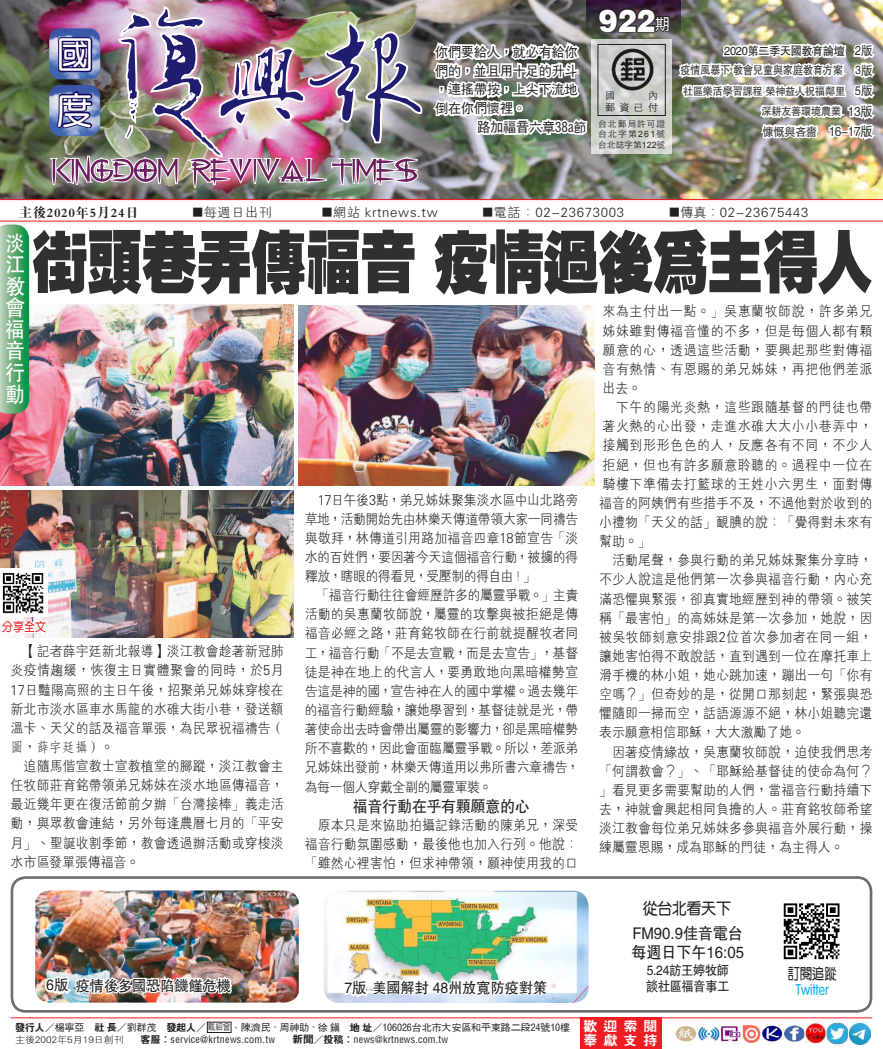
<style>
.page{position:relative;width:883px;height:1049px;background:#fff}
.page>*{position:absolute;margin:0;border:0;box-sizing:border-box;transform-origin:0 0}
.t1{font:67.5px "FZCCHB B51 0";color:#312f30;scale:.81 1}
.t2{font:37.62px/55.4px "DF Yuan Std W5";color:#fff}
.t3{font:31.25px "FZCCHB B51 0";color:#fff;scale:.9 1}
.t4{font:21.62px/21.6px "FZHTB B51 0";color:#fff;text-align:justify;scale:.91 1}
.t5{font:16.25px/19.1px "FZHTB B51 0";color:#231f20;scale:.93 1}
.t6{font:16.25px "FZHTB B51 0";color:#231f20;scale:.91 1}
.t7{font:16.25px "FZY3 B B51 0";color:#231f20;scale:.91 1}
.t8{font:15.25px "FZY3 B B51 0";color:#00aeef;scale:.79 1}
.t9{font:15.25px "FZY3 B B51 0";color:#231f20;scale:.79 1}
.t10{font:15px "FZHTB B51 0";color:#231f20;scale:.95 1}
.t11{font:14.12px/19.1px "FZXH1 B B51 0";letter-spacing:.01em;color:#231f20;text-align:justify;scale:.91 1}
.t12{font:14.12px/19.1px "FZXH1 B B51 0";letter-spacing:-.015em;color:#231f20;scale:.91 1}
.t13{font:14.12px "FZFSB B51 0";color:#231f20;scale:.91 1}
.t14{font:13.75px/18.8px "FZPHB B51 0";color:#231f20;text-align:justify;scale:.94 1}
.t15{font:13.75px/14.4px "FZH4 B B51 0";letter-spacing:.445em;color:#fff}
.t16{font:13.5px "FZHTB B51 0";letter-spacing:-.02em;color:#231f20;scale:.9 1}
.t17{font:13.25px "FZXH1 B B51 0";letter-spacing:.05em;color:#231f20}
.t18{font:13.25px "FZDBSB B51 0";letter-spacing:.05em;color:#231f20}
.t19{font:13px "FZHTB B51 0";color:#312f30;scale:.92 1}
.t20{font:12.12px "FZY3 B B51 0";color:#ee1d23;scale:.91 1}
.t21{font:11.88px "FZHTB B51 0";letter-spacing:-.02em;color:#231f20;scale:.93 1}
.t22{font:11.5px "FZHTB B51 0";color:#312f30;scale:.87 1}
.t23{font:10.88px/20.2px "FZHTB B51 0";letter-spacing:-.02em;color:#312f30;text-align:right;scale:.93 1}
.t24{font:10px "FZPHB B51 0";letter-spacing:-.01em;color:#231f20}
.t25{font:10px "FZPHB B51 0";letter-spacing:.03em;color:#231f20}
.t26{font:10px "FZPHB B51 0";letter-spacing:.02em;color:#231f20}
.t27{font:500 10px/12px "Lin Gothic";color:#231f20;text-align:right}
.t28{font:9.38px "FZXH1 B B51 0";color:#231f20;scale:1.07 1}
.t29{font:500 8.75px/10.5px "Lin Gothic";letter-spacing:.115em;color:#231f20;text-align:justify}
.s1{font-family:"FZPHB B51 0";font-size:16.25px}
.s2{font-size:13px;color:#312f30}
.s3{font-size:12.5px;color:#312f30}
.s4{font-size:11.88px}
.s5{font-size:12.5px}
.s6{font-size:13px}
.s7{font-family:"Arial";font-weight:400}
.s8{font-size:11.38px}
.s9{font-family:"FZFSB B51 0"}
.s10{font-family:"FZXH1 B B51 0"}
.s11{font-family:"FZH4 B B51 0"}
.s12{font-size:8.88px;color:#3e3e3f}
.s13{font-size:8.75px}
.s14{font-family:"FZH4 B B51 0";font-size:10.62px}
</style>
<div class="page">
<img style="left:1px;top:0;width:881px;height:199px">
<svg style="left:589px;top:0;width:91px;height:38px"></svg>
<img style="left:26px;top:132px;width:21px;height:67px">
<svg style="left:591px;top:40px;width:6px;height:114px"></svg>
<hr style="left:0;top:221px;width:882px;height:1px;background:#ee1d23">
<hr style="left:0;top:199px;width:882px;height:1px;background:#ee1d23">
<hr style="left:11px;top:1017px;width:861px;height:1px;background:#ee1d23">
<div style="left:579px;top:1018px;width:82px;height:31px;background:#ee1d23"></div>
<img style="left:675px;top:1024px;width:129px;height:21px">
<img style="left:804px;top:1023px;width:64px;height:22px">
<img style="left:825px;top:1018px;width:21px;height:27px">
<img style="left:849px;top:1023px;width:20px;height:21px">
<div style="left:741px;top:1024px;width:20px;height:19px;background:#fff"></div>
<img style="left:742px;top:1025px;width:19px;height:19px">
<img style="left:0;top:305px;width:293px;height:181px">
<img style="left:783px;top:903px;width:57px;height:57px">
<svg style="left:785px;top:955px;width:54px;height:5px"></svg>
<div style="left:11px;top:876px;width:861px;height:136px;border:3px solid #6d6e71;border-radius:14px"></div>
<img style="left:323px;top:891px;width:265px;height:112px">
<svg style="left:341px;top:974px;width:210px;height:26px"></svg>
<img style="left:298px;top:305px;width:296px;height:181px">
<img style="left:35px;top:890px;width:264px;height:112px">
<img style="left:44px;top:964px;width:192px;height:34px">
<img style="left:47px;top:0;width:542px;height:199px">
<img style="left:597px;top:7px;width:281px;height:148px">
<img style="left:0;top:490px;width:293px;height:147px">
<svg style="left:0;top:224px;width:29px;height:190px;background:#63ad79"></svg>
<img style="left:0;top:569px;width:47px;height:48px">
<svg style="left:0;top:618px;width:48px;height:17px"></svg>
<h2 class="t2" style="left:56px;top:26px;width:55px">國度</h2>
<p class="t14" style="left:435px;top:43px;width:153px">你們要給人，就必有給你們的，並且用十足的升斗，連搖帶按，上尖下流地倒在你們懷裡。</p>
<p class="t14" style="left:477px;top:118px;width:118px">路加福音六章38a節</p>
<h3 class="t3" style="left:598px;top:2px;width:80px">922<span class="s1">期</span></h3>
<p class="t21" style="left:724px;top:42px;width:161px">2020第二季天國教育論壇 <span class="s2">2</span><span class="s3">版</span></p>
<p class="t22" style="left:680px;top:62px;width:222px">疫情風暴下 教會兒童與家庭教育方案 <span class="s4">3</span><span class="s5">版</span></p>
<p class="t23" style="left:673px;top:80px;width:216px">　社區樂活學習課程 榮神益人祝福鄰里 <span class="s5">5版</span>深耕友善環境農業 <span class="s6">13版</span></p>
<p class="t19" style="left:762px;top:122px;width:121px"><span class="s4">慷慨與吝嗇</span> 16-17版</p>
<p class="t27" style="left:605px;top:88px;width:54px">內<br>郵資已付</p>
<p class="t29" style="left:598px;top:117px;width:69px">台北郵局許可證台北字第<span class="s7">261</span>號台北誌字第<span class="s7">122</span>號</p>
<p class="t27" style="left:605px;top:88px;width:12px">國</p>
<p class="t18" style="left:19px;top:205px;width:121px">主後2020年5月24日</p>
<p class="t17" style="left:192px;top:205px;width:82px"><span class="s8">■</span>每週日出刊</p>
<p class="t17" style="left:321px;top:205px;width:118px"><span class="s8">■</span>網站 krtnews.tw</p>
<p class="t17" style="left:482px;top:205px;width:143px"><span class="s8">■</span>電話：02-23673003</p>
<p class="t17" style="left:668px;top:205px;width:141px"><span class="s8">■</span>傳真：02-23675443</p>
<h1 class="t1" style="left:32px;top:221px;width:1038px">街頭巷弄傳福音 疫情過後為主得人</h1>
<h3 class="t4" style="left:6px;top:231px;width:25px">淡江教會福音行動</h3>
<p class="t11" style="left:599px;top:302px;width:301px;text-align:left">來為主付出一點。」吳惠蘭牧師說，許多弟兄姊妹雖對傳福音懂的不多，但是每個人都有顆願意的心，透過這些活動，要興起那些對傳福音有熱情、有恩賜的弟兄姊妹，再把他們差派出去。<br>　下午的陽光炎熱，這些跟隨基督的門徒也帶著火熱的心出發，走進水碓大大小小巷弄中，接觸到形形色色的人，反應各有不同，不少人拒絕，但也有許多願意聆聽的。過程中一位在騎樓下準備去打籃球的王姓小六男生，面對傳福音的阿姨們有些措手不及，不過他對於收到的小禮物「天父的話」靦腆的說：「覺得對未來有幫助。」<br>　活動尾聲，參與行動的弟兄姊妹聚集分享時，不少人說這是他們第一次參與福音行動，內心充滿恐懼與緊張，卻真實地經歷到神的帶領。被笑稱「最害怕」的高姊妹是第一次參加，她說，因被吳牧師刻意安排跟2位首次參加者在同一組，讓她害怕得不敢說話，直到遇到一位在摩托車上滑手機的林小姐，她心跳加速，蹦出一句「你有空嗎？」但奇妙的是，從開口那刻起，緊張與恐懼隨即一掃而空，話語源源不絕，林小姐聽完還表示願意相信耶穌，大大激勵了她。<br>　因著疫情緣故，吳惠蘭牧師說，迫使我們思考「何謂教會？」、「耶穌給基督徒的使命為何？」看見更多需要幫助的人們，當福音行動持續下去，神就會興起相同負擔的人。莊育銘牧師希望淡江教會每位弟兄姊妹多參與福音外展行動，操練屬靈恩賜，成為耶穌的門徒，為主得人。</p>
<p class="t12" style="left:304px;top:490px;width:303px">　17日午後3點，弟兄姊妹聚集淡水區中山北路旁草地，活動開始先由林樂天傳道帶領大家一同禱告與敬拜，林傳道引用路加福音四章18節宣告「淡水的百姓們，要因著今天這個福音行動，被擄的得釋放，瞎眼的得看見，受壓制的得自由！」<br>　「福音行動往往會經歷許多的屬靈爭戰。」主責活動的吳惠蘭牧師說，屬靈的攻擊與被拒絕是傳福音必經之路，莊育銘牧師在行前就提醒牧者同工，福音行動「不是去宣戰，而是去宣告」，基督徒是神在地上的代言人，要勇敢地向黑暗權勢宣告這是神的國，宣告神在人的國中掌權。過去幾年的福音行動經驗，讓她學習到，基督徒就是光，帶著使命出去時會帶出屬靈的影響力，卻是黑暗權勢所不喜歡的，因此會面臨屬靈爭戰。所以，差派弟兄姊妹出發前，林樂天傳道用以弗所書六章禱告，為每一個人穿戴全副的屬靈軍裝。</p>
<p class="t6" style="left:353px;top:795px;width:195px">福音行動在乎有顆願意的心</p>
<p class="t11" style="left:305px;top:815px;width:301px">　原本只是來協助拍攝記錄活動的陳弟兄，深受福音行動氛圍感動，最後他也加入行列。他說：「雖然心裡害怕，但求神帶領，願神使用我的口</p>
<p class="t20" style="left:2px;top:620px;width:50px">分享全文</p>
<p class="t11" style="left:11px;top:642px;width:302px">　【記者薛宇廷新北報導】淡江教會趁著新冠肺炎疫情趨緩，恢復主日實體聚會的同時，於5月17日豔陽高照的主日午後，招聚弟兄姊妹穿梭在新北市淡水區車水馬龍的水碓大街小巷，發送額溫卡、天父的話及福音單張，為民眾祝福禱告<span class="s9">（</span></p>
<p class="t13" style="left:11px;top:737px;width:115px">圖，薛宇廷攝）<span class="s10">。</span></p>
<p class="t11" style="left:11px;top:757px;width:301px">　追隨馬偕宣教士宣教植堂的腳蹤，淡江教會主任牧師莊育銘帶領弟兄姊妹在淡水地區傳福音，最近幾年更在復活節前夕辦「台灣接棒」義走活動，與眾教會連結，另外每逢農曆七月的「平安月」、聖誕收割季節，教會透過辦活動或穿梭淡水市區發單張傳福音。</p>
<p class="t10" style="left:46px;top:975px;width:196px">6版疫情後多國恐陷饑饉危機</p>
<p class="t7" style="left:642px;top:900px;width:98px">從台北看天下</p>
<p class="t5" style="left:631px;top:922px;width:122px">FM90.9佳音電台每週日下午16:05</p>
<p class="t16" style="left:646px;top:960px;width:93px">5.24訪王婷牧師</p>
<p class="t10" style="left:344px;top:977px;width:215px">7版美國解封 48州放寬防疫對策</p>
<p class="t16" style="left:646px;top:977px;width:94px">談社區福音事工</p>
<p class="t24" style="left:15px;top:1021px;width:556px"><span class="s11">發行人</span>／楊寧亞　<span class="s11">社 長</span>／劉群茂　<span class="s11">發起人</span>／ <span class="s12">戴紹曾</span>、陳濟民<span class="s13">、</span>周神助<span class="s13">、</span>徐 鎮　<span class="s11">地 址</span>／106026台北市大安區和平東路二段24號10樓</p>
<p class="t28" style="left:15px;top:1034px;width:103px">主後2002年5月19日創刊</p>
<p class="t25" style="left:141px;top:1034px;width:136px"><span class="s11">客服：</span>service@krtnews.com.tw</p>
<p class="t26" style="left:292px;top:1034px;width:157px"><span class="s14">新聞</span><span class="s11">／投稿：</span>news@krtnews.com.tw</p>
<p class="t15" style="left:583px;top:1019px;width:76px">歡迎索閱奉獻支持</p>
<p class="t9" style="left:787px;top:965px;width:63px">訂閱追蹤</p>
<p class="t8" style="left:795px;top:981px;width:43px">Twitter</p>
</div>
